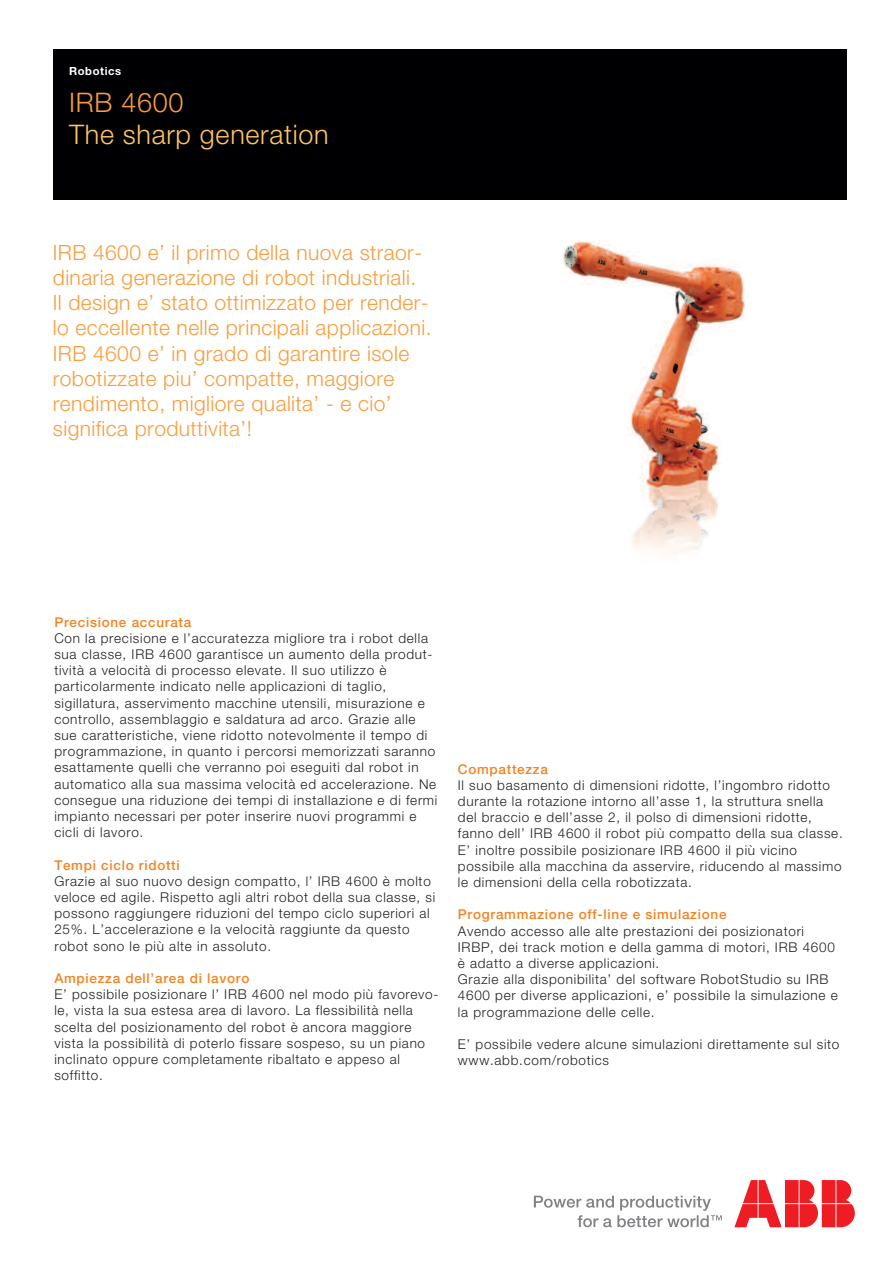
<style>
.page{position:relative;width:893px;height:1263px;background:#fff}
.page>*{position:absolute;margin:0;border:0;box-sizing:border-box;transform-origin:0 0}
.t1{font:300 27px "Helvetica Neue";letter-spacing:.025em;color:#fec463}
.t2{font:300 27px "Helvetica Neue";letter-spacing:.025em;color:#f89d3d}
.t3{font:300 21px/25.2px "Helvetica Neue";letter-spacing:.02em;color:#f89d3d}
.t4{font:300 13.5px/16.2px "Helvetica Neue";letter-spacing:.055em;color:#231f20}
.t5{font:500 13.5px "Helvetica Neue";letter-spacing:.055em;color:#f58220}
.t6{font:700 11.25px "Helvetica Neue";letter-spacing:.05em;color:#fff}
</style>
<div class="page">
<img style="left:563px;top:241px;width:182px;height:313px">
<div style="left:53px;top:50px;width:793px;height:150px;background:#000002"></div>
<svg style="left:534px;top:1196px;width:188px;height:31px"></svg>
<svg style="left:734px;top:1180px;width:121px;height:47px"></svg>
<p class="t6" style="left:69px;top:64px;width:54px">Robotics</p>
<h1 class="t2" style="left:69px;top:86px;width:116px">IRB 4600</h1>
<h1 class="t1" style="left:69px;top:117px;width:261px">The sharp generation</h1>
<p class="t3" style="left:53px;top:239px;width:380px">IRB 4600 e’ il primo della nuova straor&shy;dinaria generazione di robot industriali.<br>Il design e’ stato ottimizzato per render&shy;lo eccellente nelle principali applicazioni.<br>IRB 4600 e’ in grado di garantire isole robotizzate piu’ compatte, maggiore rendimento, migliore qualita’ - e cio’ significa produttivita’!</p>
<p class="t5" style="left:54px;top:617px;width:138px">Precisione accurata</p>
<p class="t4" style="left:54px;top:630px;width:385px">Con la precisione e l’accuratezza migliore tra i robot della sua classe, IRB 4600 garantisce un aumento della produt&shy;tività a velocità di processo elevate. Il suo utilizzo è particolarmente indicato nelle applicazioni di taglio, sigillatura, asservimento macchine utensili, misurazione e controllo, assemblaggio e saldatura ad arco. Grazie alle sue caratteristiche, viene ridotto notevolmente il tempo di programmazione, in quanto i percorsi memorizzati saranno esattamente quelli che verranno poi eseguiti dal robot in automatico alla sua massima velocità ed accelerazione. Ne consegue una riduzione dei tempi di installazione e di fermi impianto necessari per poter inserire nuovi programmi e cicli di lavoro.</p>
<p class="t5" style="left:54px;top:860px;width:127px">Tempi ciclo ridotti</p>
<p class="t4" style="left:54px;top:873px;width:382px">Grazie al suo nuovo design compatto, l’ IRB 4600 è molto veloce ed agile. Rispetto agli altri robot della sua classe, si possono raggiungere riduzioni del tempo ciclo superiori al 25%. L’accelerazione e la velocità raggiunte da questo robot sono le più alte in assoluto.</p>
<p class="t5" style="left:54px;top:973px;width:197px">Ampiezza dell’area di lavoro</p>
<p class="t4" style="left:54px;top:986px;width:386px">E’ possibile posizionare l’ IRB 4600 nel modo più favorevo&shy;le, vista la sua estesa area di lavoro. La flessibilità nella scelta del posizionamento del robot è ancora maggiore vista la possibilità di poterlo fissare sospeso, su un piano inclinato oppure completamente ribaltato e appeso al soffitto.</p>
<p class="t5" style="left:458px;top:764px;width:92px">Compattezza</p>
<p class="t4" style="left:458px;top:777px;width:386px">Il suo basamento di dimensioni ridotte, l’ingombro ridotto durante la rotazione intorno all’asse 1, la struttura snella del braccio e dell’asse 2, il polso di dimensioni ridotte, fanno dell’ IRB 4600 il robot più compatto della sua classe.<br>E’ inoltre possibile posizionare IRB 4600 il più vicino possibile alla macchina da asservire, riducendo al massimo le dimensioni della cella robotizzata.</p>
<p class="t5" style="left:458px;top:910px;width:270px">Programmazione off-line e simulazione</p>
<p class="t4" style="left:458px;top:922px;width:381px">Avendo accesso alle alte prestazioni dei posizionatori IRBP, dei track motion e della gamma di motori, IRB 4600 è adatto a diverse applicazioni.<br>Grazie alla disponibilita’ del software RobotStudio su IRB 4600 per diverse applicazioni, e’ possibile la simulazione e la programmazione delle celle.</p>
<p class="t4" style="left:458px;top:1036px;width:383px">E’ possibile vedere alcune simulazioni direttamente sul sito www.abb.com/robotics</p>
</div>
